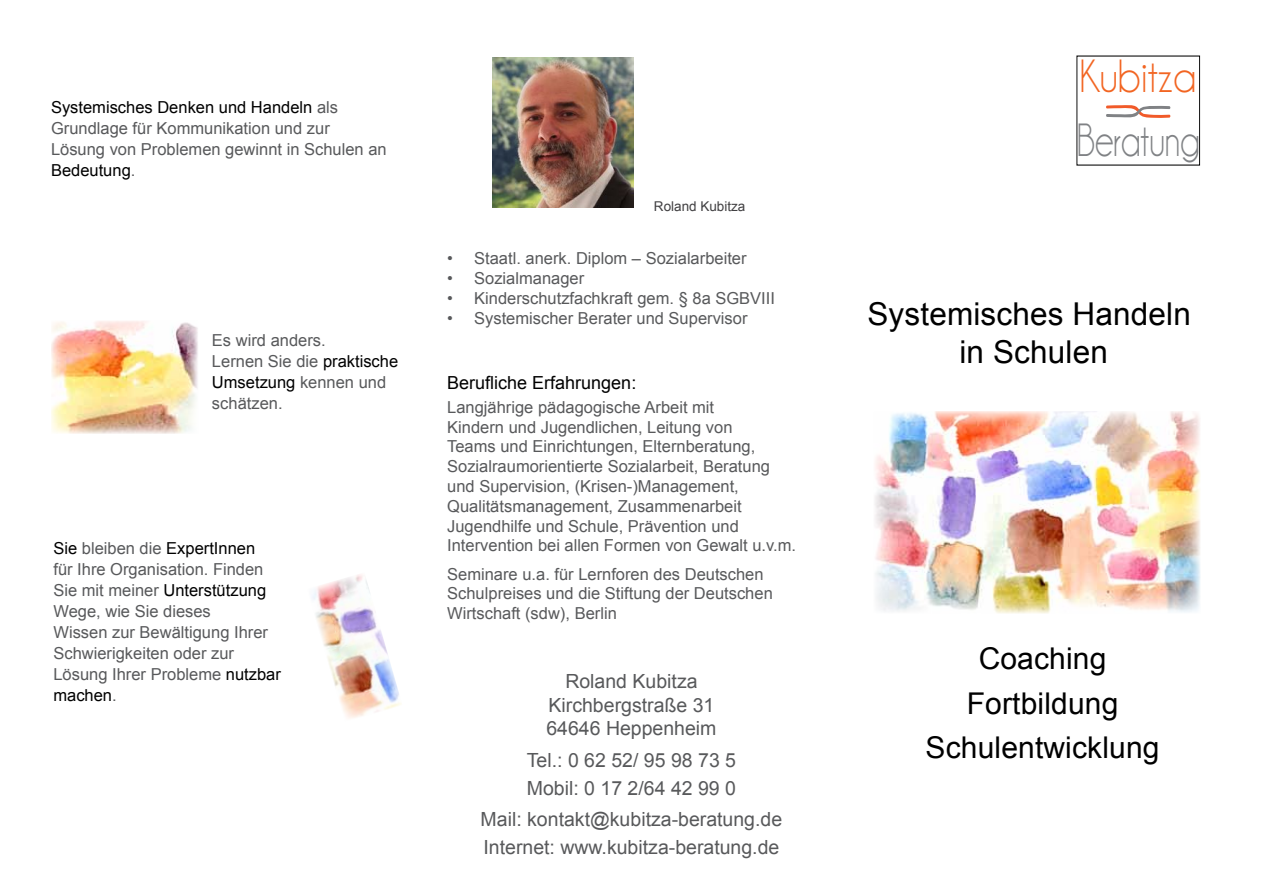
<style>
.page{position:relative;width:1263px;height:893px;background:#fff}
.page>*{position:absolute;margin:0;border:0;box-sizing:border-box;transform-origin:0 0}
.t1{font:47.1px "Champagne&Limousines";color:#808285;scale:.77 1}
.t2{font:47.1px "Champagne&Limousines";color:#f26522;scale:.89 1}
.t3{font:31.5px/37.8px "Arial";letter-spacing:.005em;color:#000;text-align:center}
.t4{font:30px/44.5px "Arial";letter-spacing:.005em;color:#000;text-align:center}
.t5{font:19.5px/23.4px "Arial";color:#58595b}
.t6{font:18px "Arial";color:#000}
.t7{font:16.5px/21px "Arial";color:#58595b}
.t8{font:13.5px "Arial";color:#414042}
.s1{color:#000}
</style>
<div class="page">
<svg style="left:1106px;top:105px;width:65px;height:13px"></svg>
<img style="left:875px;top:411px;width:325px;height:202px">
<img style="left:312px;top:574px;width:89px;height:144px">
<img style="left:51px;top:321px;width:147px;height:113px">
<img style="left:492px;top:57px;width:142px;height:151px">
<p class="t7" style="left:51px;top:97px;width:337px"><span class="s1">Systemisches Denken und Handeln</span> als<br>Grundlage für Kommunikation und zur<br>Lösung von Problemen gewinnt in Schulen an<br><span class="s1">Bedeutung</span>.</p>
<p class="t7" style="left:212px;top:330px;width:188px">Es wird anders.<br>Lernen Sie die <span class="s1">praktische<br>Umsetzung</span> kennen und schätzen.</p>
<p class="t7" style="left:53px;top:538px;width:229px"><span class="s1">Sie</span> bleiben die <span class="s1">ExpertInnen<br></span>für Ihre Organisation. Finden<br>Sie mit meiner <span class="s1">Unterstützung<br></span>Wege, wie Sie dieses<br>Wissen zur Bewältigung Ihrer<br>Schwierigkeiten oder zur<br>Lösung Ihrer Probleme <span class="s1">nutzbar machen</span>.</p>
<p class="t8" style="left:654px;top:198px;width:93px">Roland Kubitza</p>
<p class="t7" style="left:447px;top:248px;width:301px">• Staatl. anerk. Diplom – Sozialarbeiter</p>
<p class="t7" style="left:447px;top:268px;width:139px">• Sozialmanager</p>
<p class="t7" style="left:447px;top:288px;width:329px">• Kinderschutzfachkraft gem. § 8a SGBVIII</p>
<p class="t7" style="left:447px;top:308px;width:302px">• Systemischer Berater und Supervisor</p>
<p class="t6" style="left:447px;top:371px;width:191px">Berufliche Erfahrungen:</p>
<p class="t7" style="left:447px;top:397px;width:350px;line-height:19.8px">Langjährige pädagogische Arbeit mit<br>Kindern und Jugendlichen, Leitung von<br>Teams und Einrichtungen, Elternberatung, Sozialraumorientierte Sozialarbeit, Beratung und Supervision, (Krisen-)Management, Qualitätsmanagement, Zusammenarbeit Jugendhilfe und Schule, Prävention und Intervention bei allen Formen von Gewalt u.v.m.</p>
<p class="t7" style="left:447px;top:564px;width:327px;line-height:19.8px">Seminare u.a. für Lernforen des Deutschen<br>Schulpreises und die Stiftung der Deutschen<br>Wirtschaft (sdw), Berlin</p>
<p class="t5" style="left:546px;top:670px;width:172px;text-align:center">Roland Kubitza<br>Kirchbergstraße 31<br>64646 Heppenheim</p>
<p class="t5" style="left:527px;top:746px;width:211px;line-height:27.6px">Tel.: 0 62 52/ 95 98 73 5<br>Mobil: 0 17 2/64 42 99 0</p>
<p class="t5" style="left:481px;top:806px;width:303px;line-height:27.6px">Mail: kontakt@kubitza-beratung.de<br>Internet: www.kubitza-beratung.de</p>
<h1 class="t2" style="left:1079px;top:50px;width:133px">Kubitza</h1>
<h1 class="t1" style="left:1077px;top:114px;width:161px">Beratung</h1>
<h2 class="t3" style="left:867px;top:296px;width:325px">Systemisches Handeln in Schulen</h2>
<h3 class="t4" style="left:925px;top:637px;width:236px">Coaching<br>Fortbildung<br>Schulentwicklung</h3>
</div>
